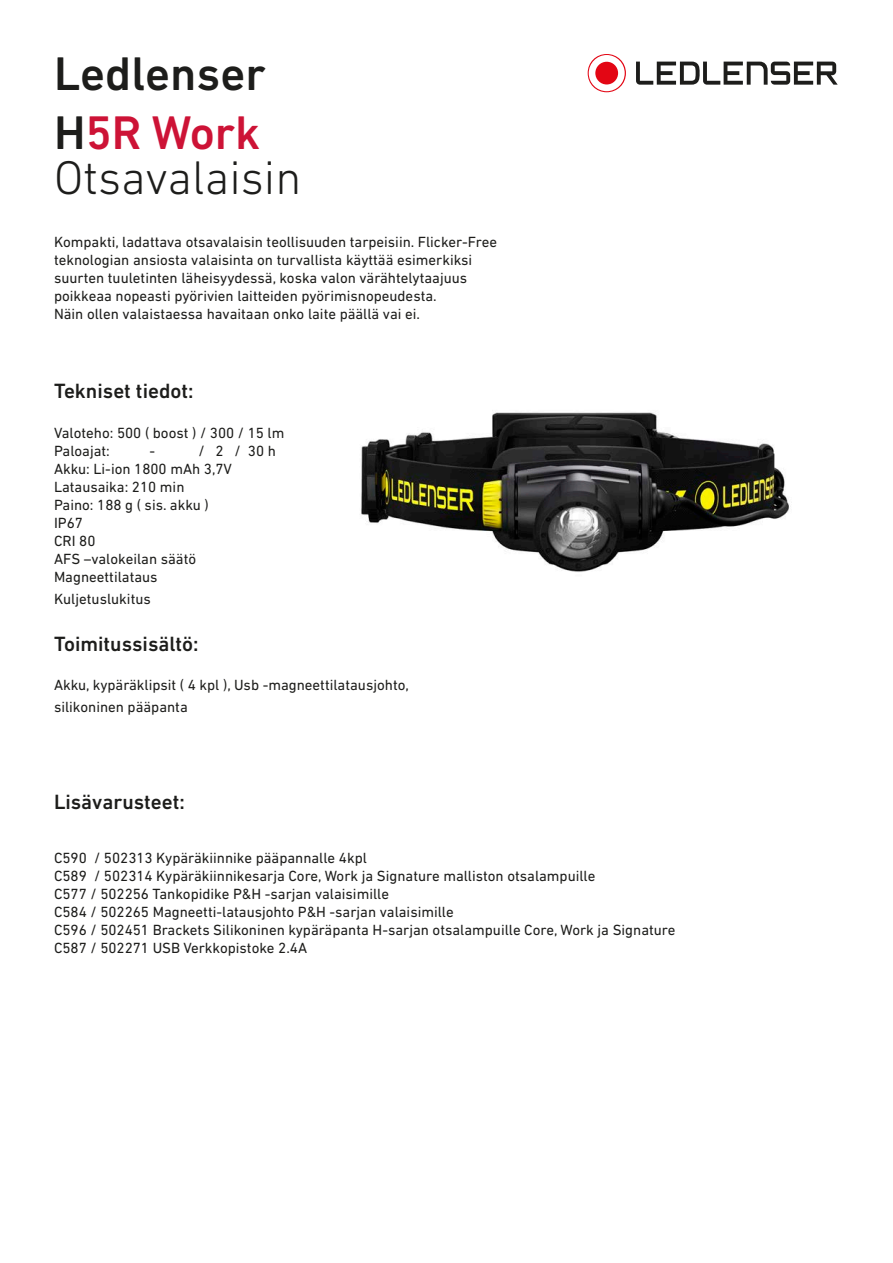
<style>
.page{position:relative;width:893px;height:1263px;background:#fff}
.page>*{position:absolute;margin:0;border:0;box-sizing:border-box;transform-origin:0 0}
.t1{font:300 48px "DIN Next LT Pro";color:#1d1d1b}
.t2{font:500 48px "DIN Next LT Pro";color:#1d1d1b}
.t3{font:500 48px "DIN Next LT Pro";color:#cd1336}
.t4{font:500 21px "DIN Next LT Pro";color:#1d1d1b}
.t5{font:15px/18px "DIN Next LT Pro";color:#1d1d1b}
.s1{color:#1d1d1b}
</style>
<div class="page">
<svg style="left:588px;top:54px;width:38px;height:38px"></svg>
<div style="left:595px;top:62px;width:23px;height:22px;background:#e30614;border-radius:50%"></div>
<svg style="left:636px;top:62px;width:202px;height:23px"></svg>
<img style="left:361px;top:412px;width:428px;height:160px">
<p class="t2" style="left:54px;top:46px;width:213px">Ledlenser</p>
<p class="t3" style="left:54px;top:104px;width:208px"><span class="s1">H</span>5R Work</p>
<p class="t1" style="left:54px;top:150px;width:249px">Otsavalaisin</p>
<p class="t5" style="left:54px;top:233px;width:445px">Kompakti, ladattava otsavalaisin teollisuuden tarpeisiin. Flicker-Free teknologian ansiosta valaisinta on turvallista käyttää esimerkiksi suurten tuuletinten läheisyydessä, koska valon värähtelytaajuus poikkeaa nopeasti pyörivien laitteiden pyörimisnopeudesta.</p>
<p class="t5" style="left:54px;top:305px;width:368px">Näin ollen valaistaessa havaitaan onko laite päällä vai ei.</p>
<p class="t4" style="left:54px;top:379px;width:141px">Tekniset tiedot:</p>
<p class="t5" style="left:54px;top:424px;width:232px">Valoteho: 500 ( boost ) / 300 / 15 lm</p>
<p class="t5" style="left:54px;top:442px;width:57px">Paloajat:</p>
<p class="t5" style="left:150px;top:442px;width:7px">-</p>
<p class="t5" style="left:198px;top:442px;width:79px">/ 2 / 30 h</p>
<p class="t5" style="left:54px;top:460px;width:180px">Akku: Li-ion 1800 mAh 3,7V</p>
<p class="t5" style="left:54px;top:478px;width:132px">Latausaika: 210 min</p>
<p class="t5" style="left:54px;top:496px;width:156px">Paino: 188 g ( sis. akku )</p>
<p class="t5" style="left:54px;top:514px;width:30px">IP67</p>
<p class="t5" style="left:54px;top:532px;width:43px">CRI 80</p>
<p class="t5" style="left:54px;top:550px;width:144px">AFS –valokeilan säätö</p>
<p class="t5" style="left:54px;top:568px;width:105px">Magneettilataus</p>
<p class="t5" style="left:54px;top:589px;width:98px">Kuljetuslukitus</p>
<p class="t4" style="left:54px;top:631px;width:146px">Toimitussisältö:</p>
<p class="t5" style="left:54px;top:674px;width:356px;line-height:21.6px">Akku, kypäräklipsit ( 4 kpl ), Usb -magneettilatausjohto, silikoninen pääpanta</p>
<p class="t4" style="left:54px;top:790px;width:133px">Lisävarusteet:</p>
<p class="t5" style="left:54px;top:849px;width:314px">C590 / 502313 Kypäräkiinnike pääpannalle 4kpl</p>
<p class="t5" style="left:54px;top:867px;width:543px">C589 / 502314 Kypäräkiinnikesarja Core, Work ja Signature malliston otsalampuille</p>
<p class="t5" style="left:54px;top:885px;width:337px">C577 / 502256 Tankopidike P&amp;H -sarjan valaisimille</p>
<p class="t5" style="left:54px;top:903px;width:401px">C584 / 502265 Magneetti-latausjohto P&amp;H -sarjan valaisimille</p>
<p class="t5" style="left:54px;top:921px;width:623px">C596 / 502451 Brackets Silikoninen kypäräpanta H-sarjan otsalampuille Core, Work ja Signature</p>
<p class="t5" style="left:54px;top:939px;width:255px">C587 / 502271 USB Verkkopistoke 2.4A</p>
</div>
